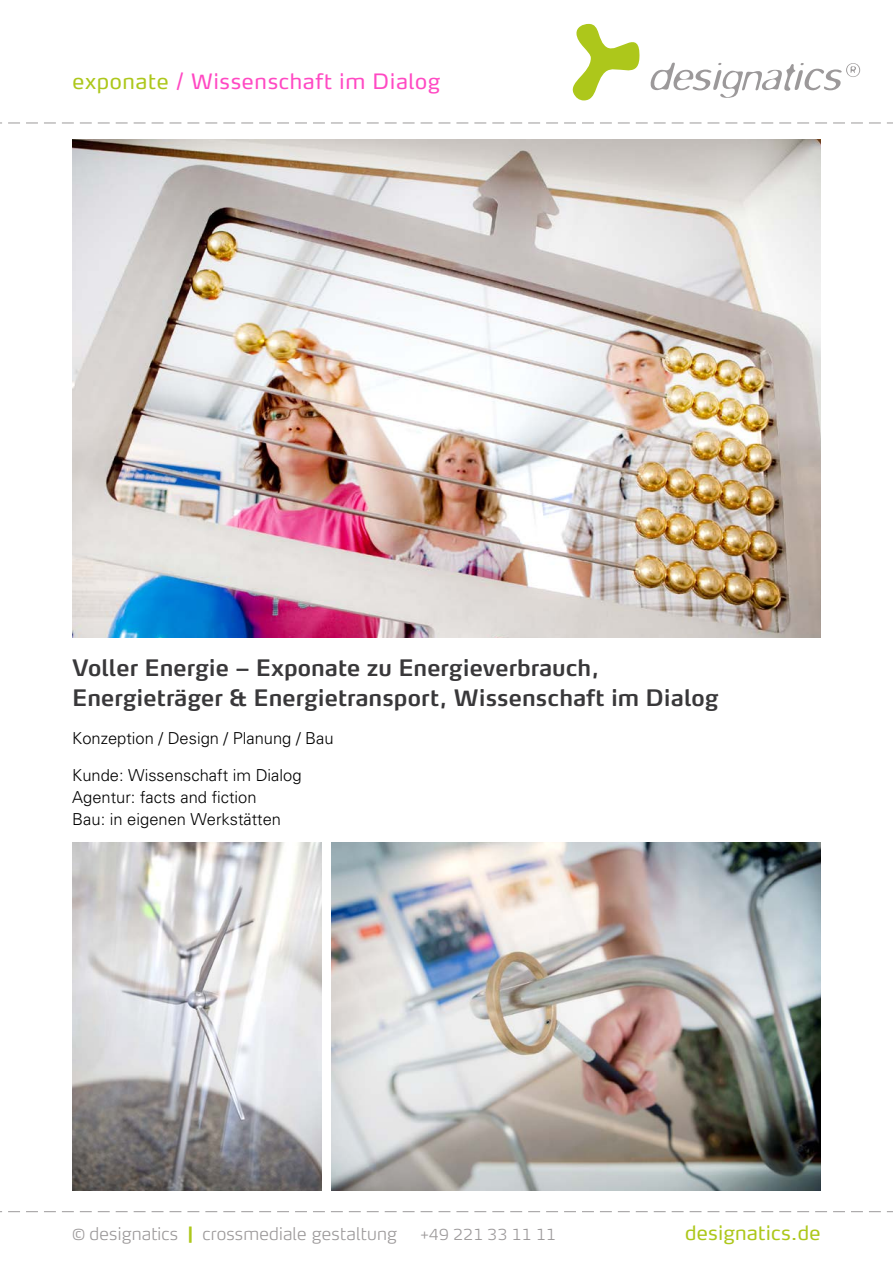
<style>
.page{position:relative;width:893px;height:1263px;background:#fff}
.page>*{position:absolute;margin:0;border:0;box-sizing:border-box;transform-origin:0 0}
.t1{font:600 22.5px/30px "Max Pro";color:#39383a}
.t2{font:21px "Max Pro";letter-spacing:.03em;color:#ff49c3}
.t3{font:19.5px "Max Pro";letter-spacing:.01em;color:#adc71b}
.t4{font:200 17.25px "Max Pro";letter-spacing:.01em;color:#9c999a}
.t5{font:300 16.5px/21.8px "Univers";color:#000}
.t6{font:200 15px "Max Pro";letter-spacing:.01em;color:#9c999a}
.s1{color:#adc71b}
.s2{font-size:15px}
.s3{font-weight:900;color:#adc71b}
</style>
<div class="page">
<svg style="left:572px;top:24px;width:68px;height:76px"></svg>
<svg style="left:650px;top:63px;width:210px;height:35px"></svg>
<svg style="left:0;top:123px;width:893px;height:1px"></svg>
<svg style="left:0;top:1211px;width:893px;height:1px"></svg>
<img style="left:332px;top:842px;width:489px;height:349px">
<img style="left:72px;top:842px;width:249px;height:349px">
<img style="left:72px;top:140px;width:749px;height:498px">
<p class="t2" style="left:72px;top:64px;width:369px"><span class="s1">exponate</span> / Wissenschaft im Dialog</p>
<h1 class="t1" style="left:72px;top:650px;width:648px">Voller Energie – Exponate zu Energieverbrauch,<br>Energieträger &amp; Energietransport, Wissenschaft im Dialog</h1>
<p class="t5" style="left:72px;top:727px;width:263px">Konzeption / Design / Planung / Bau</p>
<p class="t5" style="left:72px;top:764px;width:231px">Kunde: Wissenschaft im Dialog<br>Agentur: facts and fiction<br>Bau: in eigenen Werkstätten</p>
<p class="t4" style="left:72px;top:1220px;width:326px"><span class="s2">©</span> designatics <span class="s3">|</span> crossmediale gestaltung</p>
<p class="t6" style="left:420px;top:1223px;width:137px">+49 221 33 11 11</p>
<p class="t3" style="left:685px;top:1217px;width:137px">designatics.de</p>
</div>
